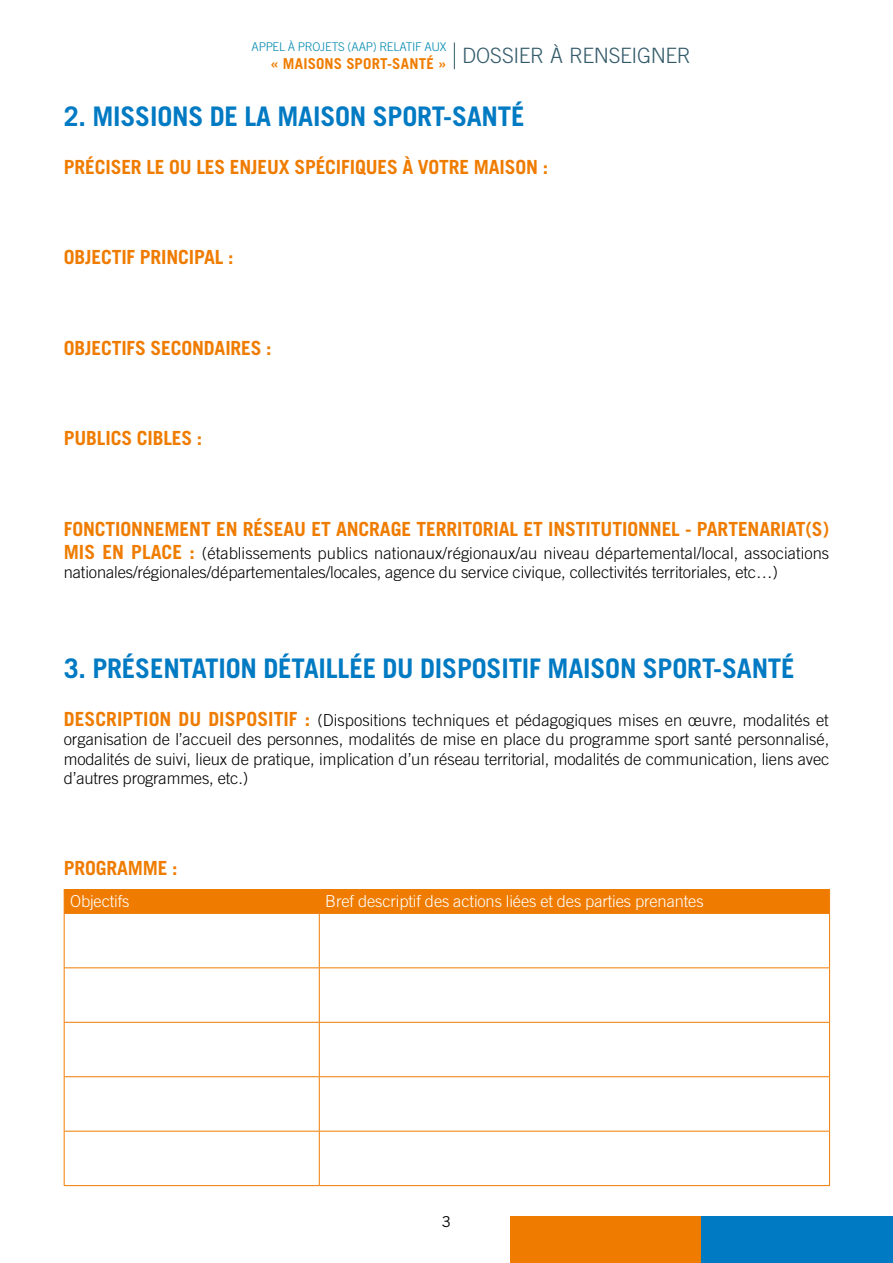
<style>
.page{position:relative;width:893px;height:1263px;background:#fff}
.page>*{position:absolute;margin:0;border:0;box-sizing:border-box;transform-origin:0 0}
.t1{font:700 27px "Trade Gothic LT Std";letter-spacing:-.01em;color:#007ac3}
.t2{font:700 19.5px "Trade Gothic LT Std";letter-spacing:-.01em;color:#ef7c00}
.t3{font:300 16.5px/19.5px "Trade Gothic LT Std";letter-spacing:-.01em;color:#000}
.t4{font:300 16.5px "Trade Gothic LT Std";letter-spacing:-.01em;color:#fff}
.t5{font:700 15px "Trade Gothic LT Std";letter-spacing:.015em;color:#ef7c00}
.t6{font:15px "Trade Gothic LT Std";color:#000}
.t7{font:300 12px "Trade Gothic LT Std";letter-spacing:-.02em;color:#048aaf}
.s1{font-weight:700;font-size:19.5px;color:#ef7c00}
</style>
<div class="page">
<div style="left:510px;top:1216px;width:192px;height:47px;background:#ef7c00"></div>
<div style="left:702px;top:1216px;width:191px;height:47px;background:#007ac3"></div>
<svg style="left:454px;top:43px;width:1px;height:26px"></svg>
<div style="left:64px;top:889px;width:766px;height:24px;background:#ef7c00"></div>
<hr style="left:64px;top:913px;width:255px;height:1px;background:#ef7c00">
<hr style="left:64px;top:914px;width:1px;height:53px;background:#ef7c00">
<hr style="left:319px;top:913px;width:511px;height:1px;background:#ef7c00">
<hr style="left:319px;top:914px;width:1px;height:53px;background:#ef7c00">
<hr style="left:829px;top:914px;width:1px;height:53px;background:#ef7c00">
<hr style="left:64px;top:967px;width:255px;height:1px;background:#ef7c00">
<hr style="left:64px;top:968px;width:1px;height:54px;background:#ef7c00">
<hr style="left:319px;top:967px;width:511px;height:1px;background:#ef7c00">
<hr style="left:319px;top:968px;width:1px;height:54px;background:#ef7c00">
<hr style="left:829px;top:968px;width:1px;height:54px;background:#ef7c00">
<hr style="left:64px;top:1022px;width:255px;height:1px;background:#ef7c00">
<hr style="left:64px;top:1023px;width:1px;height:53px;background:#ef7c00">
<hr style="left:319px;top:1022px;width:511px;height:1px;background:#ef7c00">
<hr style="left:319px;top:1023px;width:1px;height:53px;background:#ef7c00">
<hr style="left:829px;top:1023px;width:1px;height:53px;background:#ef7c00">
<hr style="left:64px;top:1076px;width:255px;height:1px;background:#ef7c00">
<hr style="left:64px;top:1077px;width:1px;height:54px;background:#ef7c00">
<hr style="left:319px;top:1076px;width:511px;height:1px;background:#ef7c00">
<hr style="left:319px;top:1077px;width:1px;height:54px;background:#ef7c00">
<hr style="left:829px;top:1077px;width:1px;height:54px;background:#ef7c00">
<hr style="left:64px;top:1131px;width:255px;height:1px;background:#ef7c00">
<hr style="left:64px;top:1131px;width:1px;height:54px;background:#ef7c00">
<hr style="left:319px;top:1131px;width:511px;height:1px;background:#ef7c00">
<hr style="left:319px;top:1131px;width:1px;height:54px;background:#ef7c00">
<hr style="left:829px;top:1131px;width:1px;height:54px;background:#ef7c00">
<hr style="left:64px;top:1185px;width:255px;height:1px;background:#ef7c00">
<hr style="left:319px;top:1185px;width:511px;height:1px;background:#ef7c00">
<p class="t7" style="left:252px;top:40px;width:136px">APPEL À PROJETS (AAP) relat</p>
<p class="t7" style="left:412px;top:40px;width:36px">if aux</p>
<p class="t5" style="left:270px;top:55px;width:422px">« MAISONS SPORT-SANTÉ » <sup>DOSSI</sup> <sup>ER</sup> <sup>À</sup> <sup>RENSEIGNER</sup></p>
<h1 class="t1" style="left:64px;top:100px;width:462px">2. MISSIONS DE LA MAISON SPORT-SANTÉ</h1>
<p class="t2" style="left:64px;top:155px;width:486px">PRÉCISER LE OU LES ENJEUX SPÉCIFIQUES À VOTRE MAISON :</p>
<p class="t2" style="left:64px;top:245px;width:171px">OBJECTIF PRINCIPAL :</p>
<p class="t2" style="left:64px;top:336px;width:209px">OBJECTIFS SECONDAIRES :</p>
<p class="t2" style="left:64px;top:426px;width:140px">PUBLICS CIBLES :</p>
<p class="t2" style="left:64px;top:517px;width:767px">FONCTIONNEMENT EN RÉSEAU ET ANCRAGE TERRITORIAL ET INSTITUTIONNEL - PARTENARIAT(S)</p>
<p class="t3" style="left:64px;top:543px;width:767px"><span class="s1">MIS EN PLACE :</span> (établissements publics nationaux/régionaux/au niveau départemental/local, associations nationales/régionales/départementales/locales, agence du service civique, collectivités territoriales, etc…)</p>
<h1 class="t1" style="left:64px;top:651px;width:732px">3. PRÉSENTATION DÉTAILLÉE DU DISPOSITIF MAISON SPORT-SANTÉ</h1>
<p class="t3" style="left:64px;top:710px;width:767px;text-align:justify"><span class="s1">DESCRIPTION DU DISPOSITIF :</span> (Dispositions techniques et pédagogiques mises en œuvre, modalités et organisation de l’accueil des personnes, modalités de mise en place du programme sport santé personnalisé, modalités de suivi, lieux de pratique, implication d’un réseau territorial, modalités de communication, liens avec d’autres programmes, etc.)</p>
<p class="t2" style="left:64px;top:856px;width:115px">PROGRAMM E :</p>
<p class="t4" style="left:70px;top:892px;width:61px">Objectifs</p>
<p class="t4" style="left:325px;top:892px;width:380px">Bref descriptif des actions liées et des parties prenantes</p>
<p class="t6" style="left:442px;top:1212px;width:11px">3</p>
</div>
